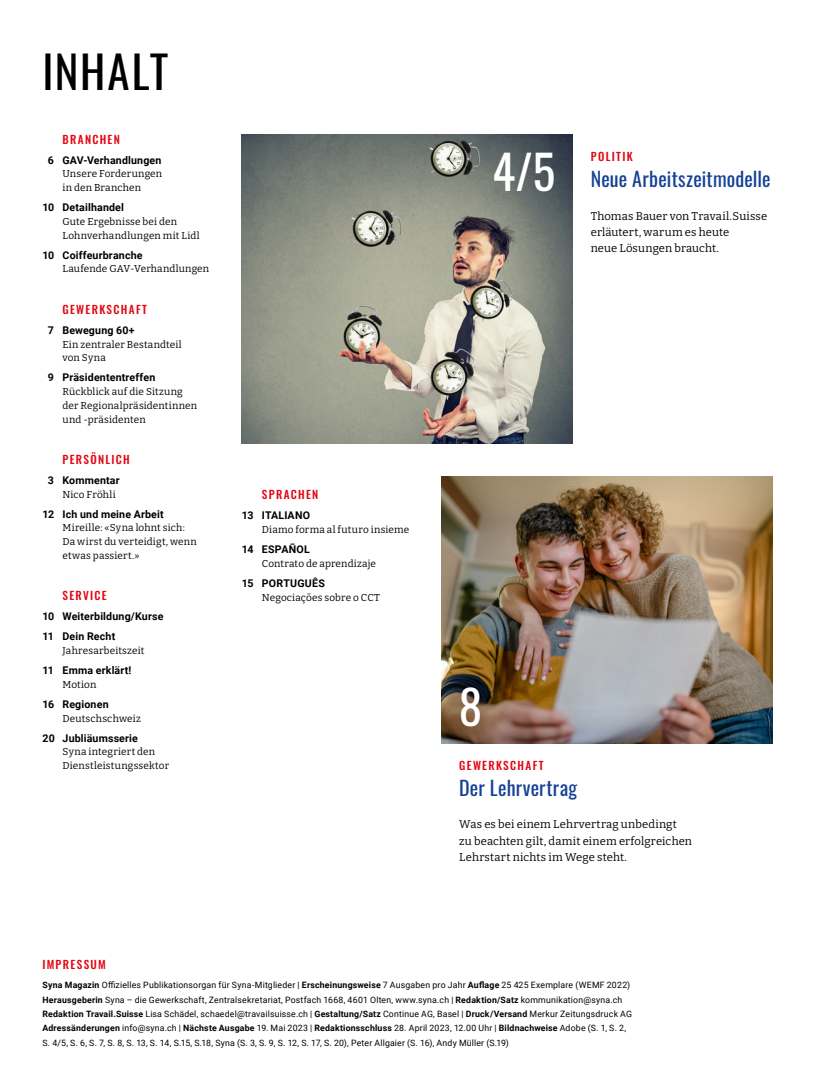
<style>
.page{position:relative;width:815px;height:1071px;background:#fff}
.page>*{position:absolute;margin:0;border:0;box-sizing:border-box;transform-origin:0 0}
.t1{font:47.25px "Oswald";color:#fff}
.t2{font:45px "Oswald";letter-spacing:.03em;color:#000}
.t3{font:20px "Oswald";letter-spacing:.01em;color:#164194}
.t4{font:11.25px/16.2px "Bitter";letter-spacing:.01em;color:#000}
.t5{font:500 11.25px "Oswald";letter-spacing:.12em;color:#e30613}
.t6{font:700 10.62px/20px "Roboto";letter-spacing:.015em;color:#000}
.t7{font:10px/13.8px "Bitter";letter-spacing:.015em;color:#000}
.t8{font:8.75px/14.4px "Roboto";letter-spacing:.02em;color:#000}
.s1{font-weight:700}
</style>
<div class="page">
<img style="left:441px;top:476px;width:332px;height:267px">
<img style="left:242px;top:134px;width:330px;height:309px">
<h2 class="t2" style="left:43px;top:31px;width:127px">INHALT</h2>
<p class="t5" style="left:63px;top:129px;width:59px">BRANCHEN</p>
<p class="t6" style="left:48px;top:149px;width:115px">6 GAV-Verhandlungen</p>
<p class="t7" style="left:63px;top:167px;width:101px">Unsere Forderungen in den Branchen</p>
<p class="t6" style="left:43px;top:197px;width:83px">10 Detailhandel</p>
<p class="t7" style="left:63px;top:214px;width:139px">Gute Ergebnisse bei den<br>Lohnverhandlungen mit Lidl</p>
<p class="t6" style="left:43px;top:244px;width:102px">10 Coiffeurbranche</p>
<p class="t7" style="left:63px;top:262px;width:148px">Laufende GAV-Verhandlungen</p>
<p class="t5" style="left:63px;top:299px;width:86px">GEWERKSCHAFT</p>
<p class="t6" style="left:48px;top:319px;width:88px">7 Bewegung 60+</p>
<p class="t7" style="left:63px;top:337px;width:121px">Ein zentraler Bestandteil von Syna</p>
<p class="t6" style="left:48px;top:367px;width:109px">9 Präsidententreffen</p>
<p class="t7" style="left:63px;top:384px;width:136px">Rückblick auf die Sitzung der Regionalpräsidentinnen und -präsidenten</p>
<p class="t5" style="left:63px;top:449px;width:69px">PERSÖNLICH</p>
<p class="t6" style="left:48px;top:469px;width:74px">3 Kommentar</p>
<p class="t7" style="left:63px;top:487px;width:55px">Nico Fröhli</p>
<p class="t6" style="left:43px;top:503px;width:123px">12 Ich und meine Arbeit</p>
<p class="t7" style="left:63px;top:520px;width:136px">Mireille: «Syna lohnt sich:<br>Da wirst du verteidigt, wenn etwas passiert.»</p>
<p class="t5" style="left:63px;top:585px;width:46px">SERVICE</p>
<p class="t6" style="left:43px;top:606px;width:122px">10 Weiterbildung/Kurse<br>11 Dein Recht</p>
<p class="t7" style="left:63px;top:643px;width:83px">Jahresarbeitszeit</p>
<p class="t6" style="left:43px;top:659px;width:90px">11 Emma erklärt!</p>
<p class="t7" style="left:63px;top:677px;width:35px">Motion</p>
<p class="t6" style="left:43px;top:693px;width:68px">16 Regionen</p>
<p class="t7" style="left:63px;top:710px;width:80px">Deutschschweiz</p>
<p class="t6" style="left:43px;top:727px;width:97px">20 Jubliäumsserie</p>
<p class="t7" style="left:63px;top:744px;width:108px">Syna integriert den<br>Dienstleistungssektor</p>
<p class="t5" style="left:262px;top:484px;width:58px">SPRACHEN</p>
<p class="t6" style="left:242px;top:505px;width:70px">13 ITALIANO</p>
<p class="t7" style="left:262px;top:522px;width:149px">Diamo forma al futuro insieme</p>
<p class="t6" style="left:242px;top:538px;width:69px">14 ESPAÑOL</p>
<p class="t7" style="left:262px;top:556px;width:116px">Contrato de aprendizaje</p>
<p class="t6" style="left:242px;top:572px;width:84px">15 PORTUGUÊS</p>
<p class="t7" style="left:262px;top:589px;width:120px">Negociações sobre o CCT</p>
<h1 class="t1" style="left:493px;top:129px;width:64px">4/5</h1>
<p class="t5" style="left:591px;top:147px;width:43px">POLITIK</p>
<h3 class="t3" style="left:591px;top:161px;width:181px">Neue Arbeitszeitmodelle</h3>
<p class="t4" style="left:591px;top:207px;width:178px">Thomas Bauer von Travail.Suisse erläutert, warum es heute<br>neue Lösungen braucht.</p>
<h1 class="t1" style="left:459px;top:664px;width:25px">8</h1>
<p class="t5" style="left:459px;top:755px;width:86px">GEWERKSCHAFT</p>
<h3 class="t3" style="left:459px;top:769px;width:119px">Der Lehrvertrag</h3>
<p class="t4" style="left:459px;top:815px;width:234px">Was es bei einem Lehrvertrag unbedingt zu beachten gilt, damit einem erfolgreichen<br>Lehrstart nichts im Wege steht.</p>
<p class="t5" style="left:43px;top:954px;width:65px">IMPRESSUM</p>
<p class="t8" style="left:43px;top:977px;width:591px"><span class="s1">Syna Magazin</span> Offizielles Publikationsorgan für Syna-Mitglieder | <span class="s1">Erscheinungsweise</span> 7 Ausgaben pro Jahr <span class="s1">Auflage</span> 25 425 Exemplare (WEMF 2022)<br><span class="s1">Herausgeberin</span> Syna – die Gewerkschaft, Zentralsekretariat, Postfach 1668, 4601 Olten, www.syna.ch | <span class="s1">Redaktion/Satz</span> kommunikation@syna.ch <span class="s1">Redaktion Travail.Suisse</span> Lisa Schädel, schaedel@travailsuisse.ch | <span class="s1">Gestaltung/Satz</span> Continue AG, Basel | <span class="s1">Druck/Versand</span> Merkur Zeitungsdruck AG <span class="s1">Adressänderungen</span> info@syna.ch | <span class="s1">Nächste Ausgabe</span> 19. Mai 2023 | <span class="s1">Redaktionsschluss</span> 28. April 2023, 12.00 Uhr | <span class="s1">Bildnachweise</span> Adobe (S. 1, S. 2, S. 4/5, S. 6, S. 7, S. 8, S. 13, S. 14, S.15, S.18, Syna (S. 3, S. 9, S. 12, S. 17, S. 20), Peter Allgaier (S. 16), Andy Müller (S.19)</p>
</div>
